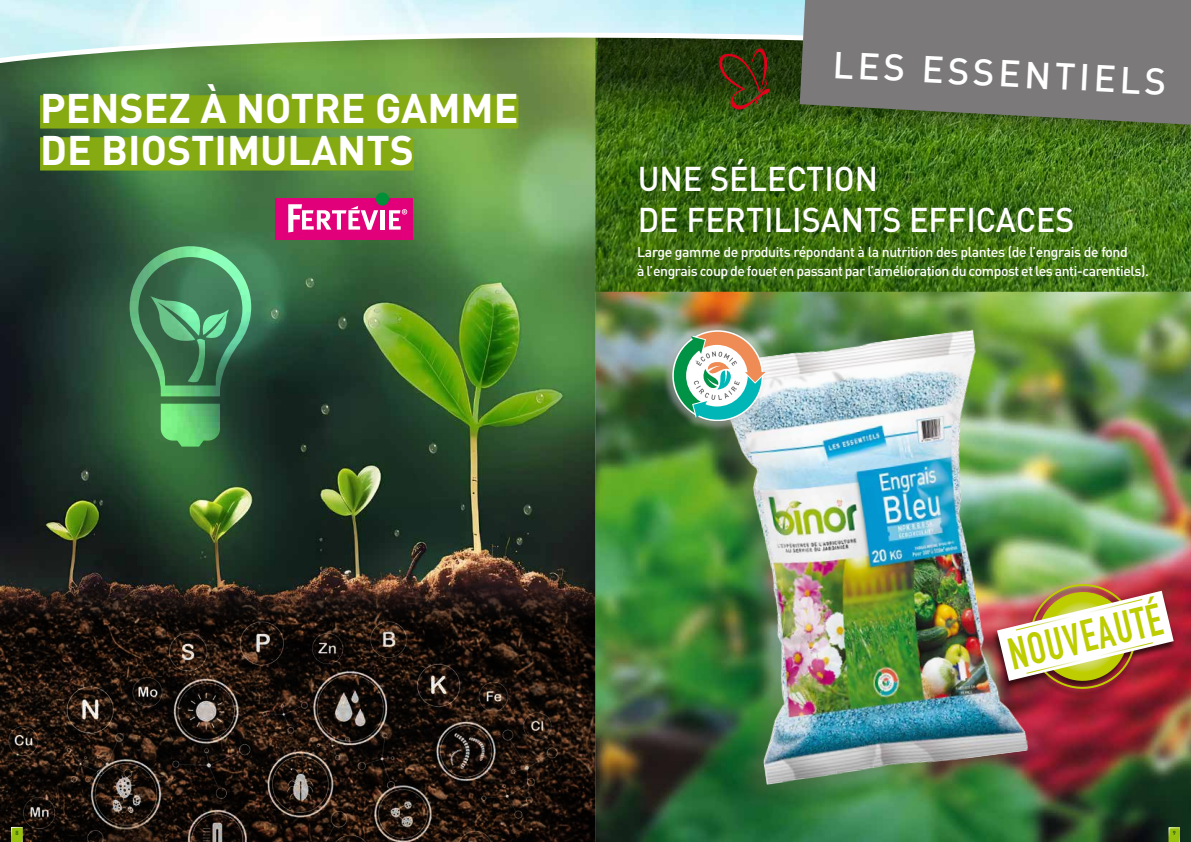
<style>
.page{position:relative;width:1191px;height:842px;background:#fff}
.page>*{position:absolute;margin:0;border:0;box-sizing:border-box;transform-origin:0 0}
.t1{font:700 44.2px "DIN Condensed";color:#bdcd00;scale:.92 1}
.t2{font:700 40.9px/42px "DIN";color:#fff}
.t3{font:500 37px "DIN";color:#fff}
.t4{font:500 34px/40.8px "DIN";color:#fff;scale:.95 1}
.t5{font:500 14px/19px "DIN";letter-spacing:-.03em;color:#fff}
.t6{font:500 6px "DIN";color:#1d4f14}
.t7{font:500 5.8px "DIN";color:#1d4f14}
</style>
<div class="page">
<img style="left:0;top:101px;width:595px;height:478px">
<img style="left:0;top:579px;width:595px;height:263px">
<svg style="left:130px;top:246px;width:121px;height:201px;background:#46885b"></svg>
<img style="left:595px;top:292px;width:596px;height:550px">
<img style="left:595px;top:178px;width:596px;height:114px">
<svg style="left:1168px;top:828px;width:11px;height:14px"></svg>
<svg style="left:11px;top:827px;width:12px;height:15px"></svg>
<svg style="left:592px;top:101px;width:599px;height:77px;background:#417016"></svg>
<svg style="left:719px;top:101px;width:51px;height:9px"></svg>
<div style="left:0;top:0;width:1191px;height:101px;background:#000;opacity:.2"></div>
<svg style="left:0;top:0;width:799px;height:78px"></svg>
<svg style="left:799px;top:0;width:392px;height:125px;background:#757771"></svg>
<div style="left:40px;top:95px;width:478px;height:34px;background:#86aa11"></div>
<div style="left:40px;top:137px;width:374px;height:34px;background:#86aa11"></div>
<div style="left:275px;top:198px;width:138px;height:42px;background:#e2007a"></div>
<div style="left:376px;top:193px;width:13px;height:13px;background:#009037;border-radius:50%"></div>
<hr style="left:380px;top:210px;width:4px;height:20px;background:#fff">
<svg style="left:288px;top:204px;width:90px;height:28px"></svg>
<svg style="left:389px;top:209px;width:18px;height:21px"></svg>
<img style="left:670px;top:314px;width:415px;height:528px">
<div style="left:991px;top:584px;width:185px;height:114px;background:#000;opacity:.6"></div>
<img style="left:997px;top:580px;width:176px;height:113px">
<div style="left:661px;top:319px;width:115px;height:114px;background:#fff;opacity:.4"></div>
<img style="left:667px;top:325px;width:98px;height:96px">
<h2 class="t2" style="left:40px;top:86px;width:480px">PENSEZ À NOTRE GAMME<br>DE BIOSTIMULANTS</h2>
<h3 class="t3" style="left:834px;top:41px;width:335px;rotate:3deg">LES ESSENTIELS</h3>
<h3 class="t4" style="left:637px;top:157px;width:461px">UNE SÉLECTION<br>DE FERTILISANTS EFFICACES</h3>
<p class="t5" style="left:637px;top:242px;width:513px">Large gamme de produits répondant à la nutrition des plantes (de l’engrais de fond<br>à l’engrais coup de fouet en passant par l’amélioration du compost et les anti-carentiels).</p>
<h1 class="t1" style="left:1002px;top:626px;width:171px;rotate:-14deg">NOUVEAUTÉ</h1>
<p class="t6" style="left:15px;top:829px;width:5px">8</p>
<p class="t7" style="left:1172px;top:829px;width:5px">9</p>
</div>
